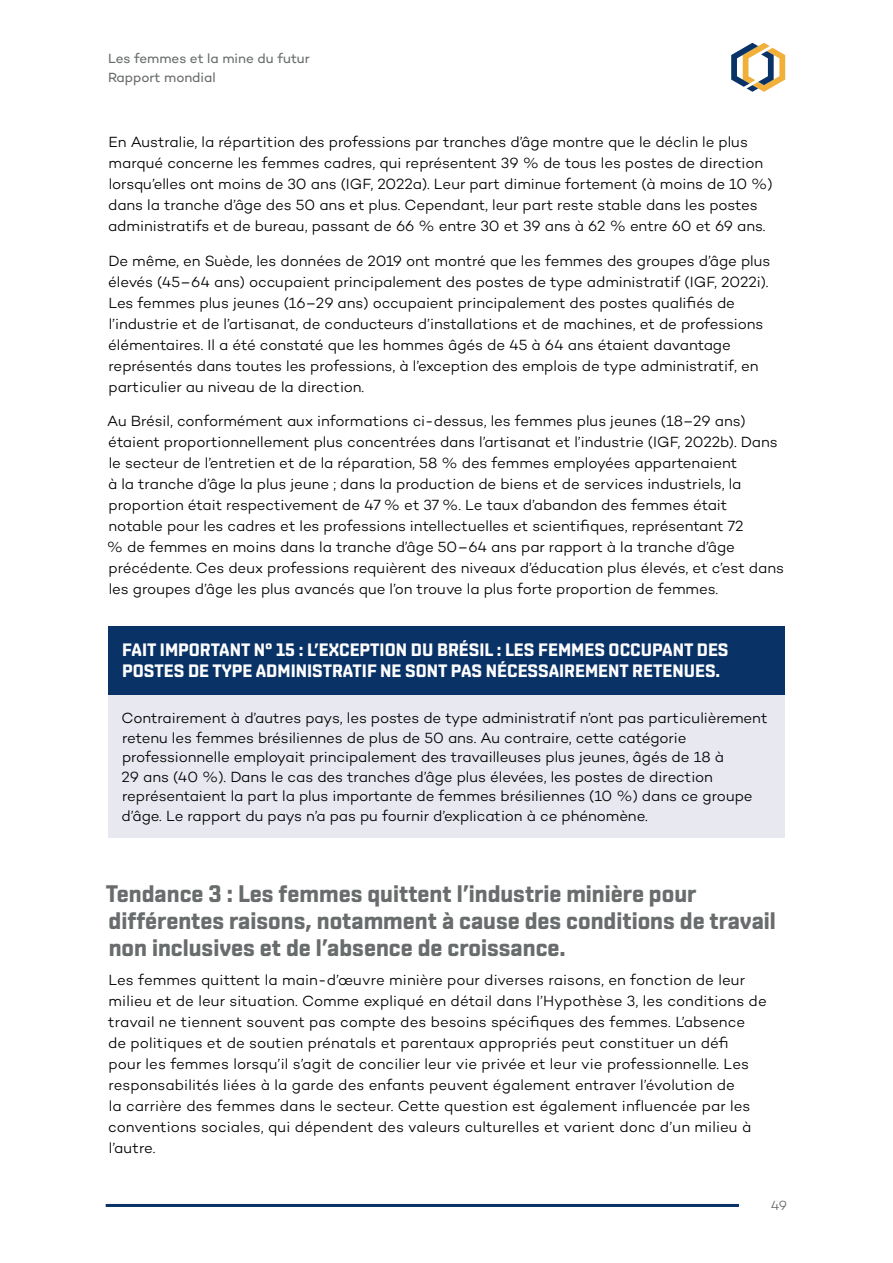
<style>
.page{position:relative;width:893px;height:1263px;background:#fff}
.page>*{position:absolute;margin:0;border:0;box-sizing:border-box;transform-origin:0 0}
.t1{font:700 24px/27px "Shentox";color:#696c6d}
.Box_H1{font:700 18px/21px "Shentox";color:#fff}
.Box_Body_Text_last{font:300 15px/21px "Campton";color:#000}
.t2{font:13.5px/19.5px "Campton";color:#696c6d}
.t3{font:300 13.5px "Campton";color:#696c6d}
</style>
<div class="page">
<svg style="left:731px;top:43px;width:54px;height:49px"></svg>
<hr style="left:106px;top:1204px;width:633px;height:3px;background:#093266">
<div style="left:108px;top:626px;width:677px;height:68px;background:#093266"></div>
<div style="left:108px;top:695px;width:677px;height:143px;background:#e8e9f0"></div>
<p class="t2" style="left:108px;top:48px;width:203px">Les femmes et la mine du futur<br>Rapport mondial</p>
<p class="Box_Body_Text_last" style="left:108px;top:131px;width:666px">En Australie, la répartition des professions par tranches d’âge montre que le déclin le plus marqué concerne les femmes cadres, qui représentent 39 % de tous les postes de direction lorsqu’elles ont moins de 30 ans (IGF, 2022a). Leur part diminue fortement (à moins de 10 %) dans la tranche d’âge des 50 ans et plus. Cependant, leur part reste stable dans les postes administratifs et de bureau, passant de 66 % entre 30 et 39 ans à 62 % entre 60 et 69 ans.</p>
<p class="Box_Body_Text_last" style="left:108px;top:250px;width:664px">De même, en Suède, les données de 2019 ont montré que les femmes des groupes d’âge plus élevés (45–64 ans) occupaient principalement des postes de type administratif (IGF, 2022i).<br>Les femmes plus jeunes (16–29 ans) occupaient principalement des postes qualifiés de l’industrie et de l’artisanat, de conducteurs d’installations et de machines, et de professions élémentaires. Il a été constaté que les hommes âgés de 45 à 64 ans étaient davantage représentés dans toutes les professions, à l’exception des emplois de type administratif, en particulier au niveau de la direction.</p>
<p class="Box_Body_Text_last" style="left:107px;top:410px;width:678px">Au Brésil, conformément aux informations ci-dessus, les femmes plus jeunes (18–29 ans) étaient proportionnellement plus concentrées dans l’artisanat et l’industrie (IGF, 2022b). Dans le secteur de l’entretien et de la réparation, 58 % des femmes employées appartenaient<br>à la tranche d’âge la plus jeune ; dans la production de biens et de services industriels, la proportion était respectivement de 47 % et 37 %. Le taux d’abandon des femmes était notable pour les cadres et les professions intellectuelles et scientifiques, représentant 72<br>% de femmes en moins dans la tranche d’âge 50–64 ans par rapport à la tranche d’âge précédente. Ces deux professions requièrent des niveaux d’éducation plus élevés, et c’est dans les groupes d’âge les plus avancés que l’on trouve la plus forte proportion de femmes.</p>
<p class="Box_H1" style="left:122px;top:639px;width:608px">FAIT IMPORTANT N° 15 : L’EXCEPTION DU BRÉSIL : LES FEMMES OCCUPANT DES<br>POSTES DE TYPE ADMINISTRATIF NE SONT PAS NÉCESSAIREMENT RETENUES.</p>
<p class="Box_Body_Text_last" style="left:121px;top:708px;width:647px;line-height:19.5px">Contrairement à d’autres pays, les postes de type administratif n’ont pas particulièrement retenu les femmes brésiliennes de plus de 50 ans. Au contraire, cette catégorie professionnelle employait principalement des travailleuses plus jeunes, âgés de 18 à<br>29 ans (40 %). Dans le cas des tranches d’âge plus élevées, les postes de direction représentaient la part la plus importante de femmes brésiliennes (10 %) dans ce groupe d’âge. Le rapport du pays n’a pas pu fournir d’explication à ce phénomène.</p>
<h3 class="t1" style="left:106px;top:880px;width:672px">Tendance 3 : Les femmes quittent l’industrie minière pour différentes raisons, notamment à cause des conditions de travail non inclusives et de l’absence de croissance.</h3>
<p class="Box_Body_Text_last" style="left:108px;top:969px;width:660px">Les femmes quittent la main-d’œuvre minière pour diverses raisons, en fonction de leur milieu et de leur situation. Comme expliqué en détail dans l’Hypothèse 3, les conditions de travail ne tiennent souvent pas compte des besoins spécifiques des femmes. L’absence de politiques et de soutien prénatals et parentaux appropriés peut constituer un défi<br>pour les femmes lorsqu’il s’agit de concilier leur vie privée et leur vie professionnelle. Les responsabilités liées à la garde des enfants peuvent également entraver l’évolution de<br>la carrière des femmes dans le secteur. Cette question est également influencée par les conventions sociales, qui dépendent des valeurs culturelles et varient donc d’un milieu à l’autre.</p>
<p class="t3" style="left:771px;top:1197px;width:18px">49</p>
</div>
